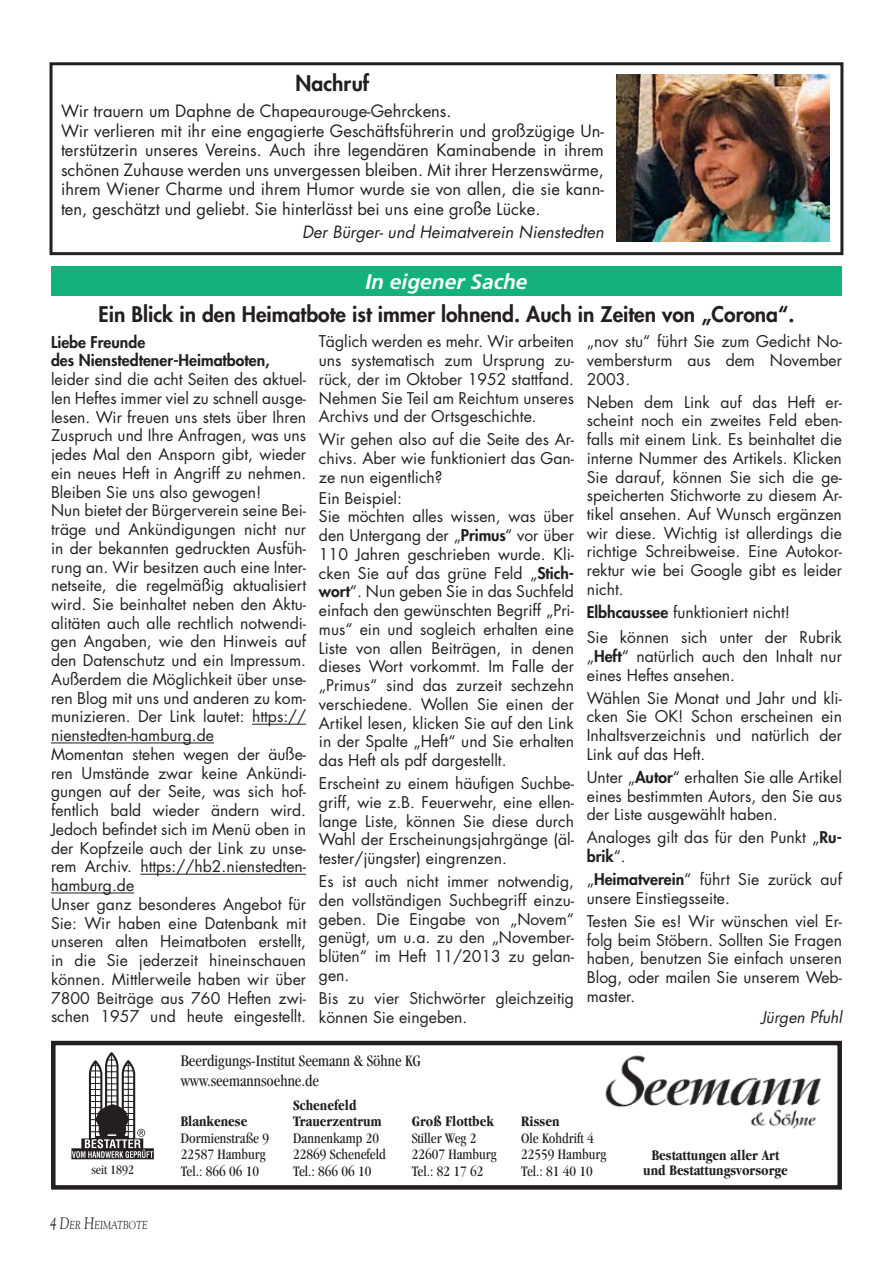
<style>
.page{position:relative;width:893px;height:1263px;background:#fff}
.page>*{position:absolute;margin:0;border:0;box-sizing:border-box;transform-origin:0 0}
.t1{font:800 21px "Futura Std";color:#231f20}
.t2{font:italic 700 21px "Frutiger LT Std";color:#fff}
.t3{font:16.5px/19.5px "Futura Std";color:#231f20}
.t4{font:condensed 16.5px/19.8px "Garamond";color:#231f20}
.t5{font:italic 16.5px "Futura Std";color:#231f20}
.t6{font:15.75px/18.8px "Futura Std";color:#231f20;text-align:justify}
.t7{font:800 15.75px/18.8px "Futura Std";color:#231f20}
.t8{font:italic 15.75px "Futura Std";color:#231f20}
.t9{font:condensed 15px "Garamond";color:#231f20}
.t10{font:700 condensed 15px "Garamond";color:#231f20}
.t11{font:condensed 13.5px "Garamond";color:#231f20}
.t12{font:italic 11.55px "Goudy Std";color:#231f20;scale:.8 1}
.s1{font-weight:800}
.s2{font-size:16.5px}
</style>
<div class="page">
<div style="left:51px;top:1041px;width:791px;height:148px;border:4px solid #231f20"></div>
<img style="left:605px;top:1055px;width:216px;height:74px">
<svg style="left:71px;top:1053px;width:83px;height:106px"></svg>
<div style="left:51px;top:266px;width:791px;height:30px;background:#13b27b"></div>
<hr style="left:252px;top:724px;width:54px;height:1px;background:#231f20">
<hr style="left:51px;top:742px;width:163px;height:1px;background:#231f20">
<hr style="left:140px;top:874px;width:166px;height:1px;background:#231f20">
<hr style="left:51px;top:892px;width:83px;height:1px;background:#231f20">
<div style="left:50px;top:62px;width:793px;height:193px;border:3px solid #231f20"></div>
<img style="left:617px;top:74px;width:212px;height:167px">
<h1 class="t1" style="left:296px;top:70px;width:75px">Nachruf</h1>
<p class="t3" style="left:61px;top:101px;width:544px">Wir trauern um Daphne de Chapeaurouge-Gehrckens.<br>Wir verlieren mit ihr eine engagierte Geschäftsführerin und großzügige Un&shy;terstützerin unseres Vereins. Auch ihre legendären Kaminabende in ihrem schönen Zuhause werden uns unvergessen bleiben. Mit ihrer Herzenswärme, ihrem Wiener Charme und ihrem Humor wurde sie von allen, die sie kann&shy;ten, geschätzt und geliebt. Sie hinterlässt bei uns eine große Lücke.</p>
<p class="t5" style="left:302px;top:222px;width:303px">Der Bürger- und Heimatverein Nienstedten</p>
<h1 class="t2" style="left:365px;top:269px;width:164px">In eigener Sache</h1>
<h1 class="t1" style="left:98px;top:301px;width:697px">Ein Blick in den Heimatbote ist immer lohnend. Auch in Zeiten von „Corona“.</h1>
<p class="t7" style="left:51px;top:332px;width:220px">Liebe Freunde<br>des Nienstedtener-Heimatboten,</p>
<p class="t6" style="left:51px;top:370px;width:257px;text-align:left">leider sind die acht Seiten des aktuel&shy;len Heftes immer viel zu schnell ausge&shy;lesen. Wir freuen uns stets über Ihren Zuspruch und Ihre Anfragen, was uns jedes Mal den Ansporn gibt, wieder ein neues Heft in Angriff zu nehmen.<br>Bleiben Sie uns also gewogen!<br>Nun bietet der Bürgerverein seine Bei&shy;träge und Ankündigungen nicht nur in der bekannten gedruckten Ausfüh&shy;rung an. Wir besitzen auch eine Inter&shy;netseite, die regelmäßig aktualisiert wird. Sie beinhaltet neben den Aktu&shy;alitäten auch alle rechtlich notwendi&shy;gen Angaben, wie den Hinweis auf den Datenschutz und ein Impressum.<br>Außerdem die Möglichkeit über unse&shy;ren Blog mit uns und anderen zu kom&shy;munizieren. Der Link lautet: https:// nienstedten-hamburg.de<br>Momentan stehen wegen der äuße&shy;ren Umstände zwar keine Ankündi&shy;gungen auf der Seite, was sich hof&shy;fentlich bald wieder ändern wird.<br>Jedoch befindet sich im Menü oben in der Kopfzeile auch der Link zu unse&shy;rem Archiv. https://hb2.nienstedten&shy;hamburg.de<br>Unser ganz besonderes Angebot für Sie: Wir haben eine Datenbank mit unseren alten Heimatboten erstellt, in die Sie jederzeit hineinschauen können. Mittlerweile haben wir über 7800 Beiträge aus 760 Heften zwi&shy;schen 1957 und heute eingestellt.</p>
<p class="t6" style="left:587px;top:332px;width:257px">„nov stu“ führt Sie zum Gedicht No&shy;vembersturm aus dem November 2003.</p>
<p class="t6" style="left:587px;top:392px;width:257px">Neben dem Link auf das Heft er&shy;scheint noch ein zweites Feld eben&shy;falls mit einem Link. Es beinhaltet die interne Nummer des Artikels. Klicken Sie darauf, können Sie sich die ge&shy;speicherten Stichworte zu diesem Ar&shy;tikel ansehen. Auf Wunsch ergänzen wir diese. Wichtig ist allerdings die richtige Schreibweise. Eine Autokor&shy;rektur wie bei Google gibt es leider nicht.</p>
<p class="t6" style="left:587px;top:600px;width:257px;line-height:25px"><span class="s1">Elbhcaussee</span> funktioniert nicht!<br>Sie können sich unter der Rubrik</p>
<p class="t6" style="left:587px;top:647px;width:257px">„<span class="s1">Heft</span>“ natürlich auch den Inhalt nur eines Heftes ansehen.</p>
<p class="t6" style="left:587px;top:689px;width:257px">Wählen Sie Monat und Jahr und kli&shy;cken Sie OK! Schon erscheinen ein Inhaltsverzeichnis und natürlich der Link auf das Heft.</p>
<p class="t6" style="left:587px;top:768px;width:257px">Unter „<span class="s1">Autor</span>“ erhalten Sie alle Artikel eines bestimmten Autors, den Sie aus der Liste ausgewählt haben.</p>
<p class="t6" style="left:587px;top:828px;width:257px">Analoges gilt das für den Punkt „<span class="s1">Ru&shy;brik</span>“.</p>
<p class="t6" style="left:587px;top:870px;width:257px">„<span class="s1">Heimatverein</span>“ führt Sie zurück auf unsere Einstiegsseite.</p>
<p class="t6" style="left:587px;top:912px;width:257px">Testen Sie es! Wir wünschen viel Er&shy;folg beim Stöbern. Sollten Sie Fragen haben, benutzen Sie einfach unseren Blog, oder mailen Sie unserem Web&shy;master.</p>
<p class="t8" style="left:761px;top:1007px;width:82px">Jürgen Pfuhl</p>
<p class="t6" style="left:319px;top:332px;width:257px">Täglich werden es mehr. Wir arbeiten uns systematisch zum Ursprung zu&shy;rück, der im Oktober 1952 stattfand.<br>Nehmen Sie Teil am Reichtum unseres Archivs und der Ortsgeschichte.</p>
<p class="t6" style="left:319px;top:430px;width:257px">Wir gehen also auf die Seite des Ar&shy;chivs. Aber wie funktioniert das Gan&shy;ze nun eigentlich?</p>
<p class="t6" style="left:319px;top:489px;width:257px;text-align:left">Ein Beispiel:<br>Sie möchten alles wissen, was über den Untergang der „<span class="s1">Primus</span>“ vor über 110 Jahren geschrieben wurde. Kli&shy;cken Sie auf das grüne Feld „<span class="s1">Stich&shy;wort</span>“. Nun geben Sie in das Suchfeld einfach den gewünschten Begriff „Pri&shy;mus“ ein und sogleich erhalten eine Liste von allen Beiträgen, in denen dieses Wort vorkommt. Im Falle der „Primus“ sind das zurzeit sechzehn verschiedene. Wollen Sie einen der Artikel lesen, klicken Sie auf den Link in der Spalte „Heft“ und Sie erhalten das Heft als pdf dargestellt.</p>
<p class="t6" style="left:319px;top:774px;width:257px">Erscheint zu einem häufigen Suchbe&shy;griff, wie z.B. Feuerwehr, eine ellen&shy;lange Liste, können Sie diese durch Wahl der Erscheinungsjahrgänge (äl&shy;tester/jüngster) eingrenzen.</p>
<p class="t6" style="left:319px;top:872px;width:257px">Es ist auch nicht immer notwendig, den vollständigen Suchbegriff einzu&shy;geben. Die Eingabe von „Novem“ genügt, um u.a. zu den „November&shy;blüten“ im Heft 11/2013 zu gelan&shy;gen.</p>
<p class="t6" style="left:319px;top:989px;width:257px">Bis zu vier Stichwörter gleichzeitig können Sie eingeben.</p>
<p class="t4" style="left:181px;top:1051px;width:242px">Beerdigungs-Institut Seemann &amp; Söhne KG www.seemannsoehne.de</p>
<p class="t10" style="left:293px;top:1096px;width:65px">Schenefeld</p>
<p class="t10" style="left:181px;top:1113px;width:68px">Blankenese</p>
<p class="t10" style="left:293px;top:1113px;width:90px">Trauerzentrum</p>
<p class="t10" style="left:412px;top:1113px;width:84px">Groß Flottbek</p>
<p class="t10" style="left:521px;top:1113px;width:40px">Rissen</p>
<p class="t9" style="left:181px;top:1129px;width:90px">Dormienstraße 9</p>
<p class="t9" style="left:293px;top:1129px;width:87px">Dannenkamp 20</p>
<p class="t9" style="left:412px;top:1129px;width:66px">Stiller Weg 2</p>
<p class="t9" style="left:521px;top:1129px;width:74px">Ole Kohdrift 4</p>
<p class="t9" style="left:181px;top:1146px;width:86px">22587 Hamburg</p>
<p class="t9" style="left:293px;top:1146px;width:94px">22869 Schenefeld</p>
<p class="t9" style="left:412px;top:1146px;width:86px">22607 Hamburg</p>
<p class="t9" style="left:521px;top:1146px;width:86px">22559 Hamburg</p>
<p class="t9" style="left:181px;top:1162px;width:80px">Tel.: 866 06 10</p>
<p class="t9" style="left:293px;top:1162px;width:80px">Tel.: 866 06 10</p>
<p class="t9" style="left:412px;top:1162px;width:73px">Tel.: 82 17 62</p>
<p class="t9" style="left:521px;top:1162px;width:73px">Tel.: 81 40 10</p>
<p class="t10" style="left:652px;top:1147px;width:129px">Bestattungen aller Art</p>
<p class="t11" style="left:91px;top:1162px;width:44px">seit 1892</p>
<p class="t10" style="left:643px;top:1162px;width:146px">und Bestattungsvorsorge</p>
<p class="t12" style="left:50px;top:1217px;width:124px"><span class="s2">4</span> <span class="s2">D</span>ER <span class="s2">H</span>EIMATBOTE</p>
</div>
